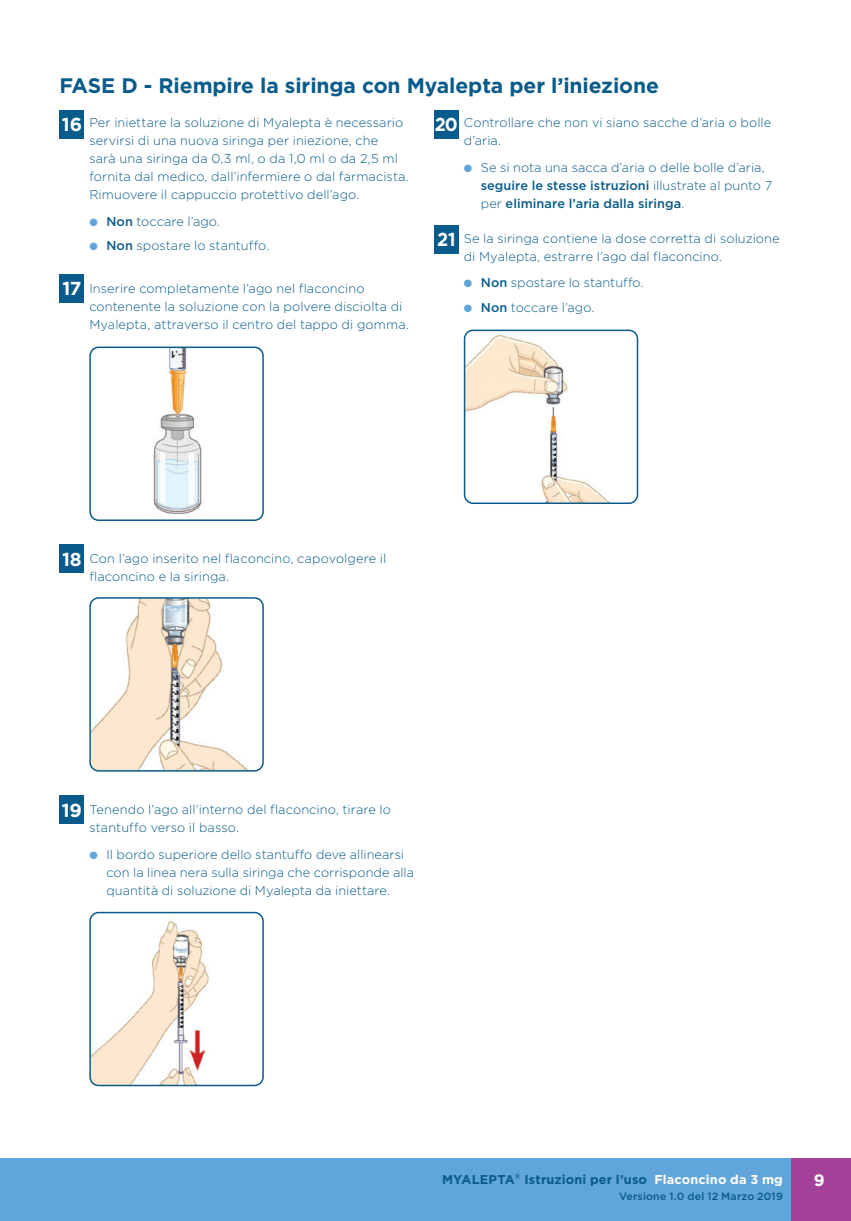
<style>
.page{position:relative;width:851px;height:1221px;background:#fff}
.page>*{position:absolute;margin:0;border:0;box-sizing:border-box;transform-origin:0 0}
.Subhead{font:700 21px "Gotham";letter-spacing:-.005em;color:#085b8b}
.t1{font:700 18.75px "Gotham";letter-spacing:-.005em;color:#fff}
.t2{font:700 18.75px "Gotham";letter-spacing:-.005em;color:#fff;scale:.95 1}
.t3{font:700 16.5px "Gotham";color:#fff}
.t4{font:300 12.75px/18px "Gotham";letter-spacing:.005em;color:#085b8b}
.t5{font:700 12.75px "Gotham";letter-spacing:.015em;color:#085b8b}
.t6{font:500 10.5px "Gotham";letter-spacing:.02em;color:#085b8b}
.s1{color:#61a6da}
.s2{font-weight:500}
.s3{color:#fff}
</style>
<div class="page">
<div style="left:0;top:1158px;width:850px;height:62px;background:#61a6da"></div>
<div style="left:791px;top:1158px;width:59px;height:62px;background:#a34198"></div>
<img style="left:92px;top:914px;width:171px;height:171px">
<div style="left:89px;top:911px;width:175px;height:175px;border:2px solid #085b8b;border-radius:9px"></div>
<div style="left:60px;top:110px;width:24px;height:29px;background:#085b8b"></div>
<div style="left:60px;top:274px;width:24px;height:28px;background:#085b8b"></div>
<div style="left:60px;top:544px;width:24px;height:29px;background:#085b8b"></div>
<div style="left:60px;top:795px;width:24px;height:29px;background:#085b8b"></div>
<div style="left:434px;top:110px;width:24px;height:29px;background:#085b8b"></div>
<div style="left:434px;top:225px;width:24px;height:29px;background:#085b8b"></div>
<img style="left:92px;top:349px;width:169px;height:169px">
<div style="left:89px;top:346px;width:175px;height:175px;border:2px solid #085b8b;border-radius:9px"></div>
<img style="left:90px;top:600px;width:173px;height:170px">
<div style="left:89px;top:597px;width:175px;height:174px;border:2px solid #085b8b;border-radius:9px"></div>
<img style="left:466px;top:332px;width:171px;height:171px">
<div style="left:463px;top:329px;width:175px;height:175px;border:2px solid #085b8b;border-radius:9px"></div>
<p class="Subhead" style="left:60px;top:73px;width:601px">FASE D - Riempire la siringa con Myalepta per l’iniezione</p>
<p class="t1" style="left:62px;top:114px;width:22px">16</p>
<p class="t2" style="left:435px;top:114px;width:26px">20</p>
<p class="t4" style="left:89px;top:114px;width:321px">Per iniettare la soluzione di Myalepta è necessario servirsi di una nuova siringa per iniezione, che<br>sarà una siringa da 0,3 ml, o da 1,0 ml o da 2,5 ml fornita dal medico, dall’infermiere o dal farmacista.<br>Rimuovere il cappuccio protettivo dell’ago.</p>
<p class="t4" style="left:89px;top:212px;width:132px"><span class="s1">●</span> <span class="s2">Non</span> toccare l’ago.</p>
<p class="t4" style="left:89px;top:237px;width:181px"><span class="s1">●</span> <span class="s2">Non</span> spostare lo stantuffo.</p>
<p class="t4" style="left:463px;top:114px;width:309px">Controllare che non vi siano sacche d’aria o bolle d’aria.</p>
<p class="t4" style="left:480px;top:158px;width:293px;text-indent:-17px"><span class="s1">●</span> Se si nota una sacca d’aria o delle bolle d’aria, <span class="s2">seguire le stesse istruzioni</span> illustrate al punto 7 per <span class="s2">eliminare l’aria dalla siringa</span>.</p>
<p class="t4" style="left:463px;top:229px;width:317px">Se la siringa contiene la dose corretta di soluzione di Myalepta, estrarre l’ago dal flaconcino.</p>
<p class="t4" style="left:463px;top:273px;width:181px"><span class="s1">●</span> <span class="s2">Non</span> spostare lo stantuffo.</p>
<p class="t4" style="left:463px;top:298px;width:132px"><span class="s1">●</span> <span class="s2">Non</span> toccare l’ago.</p>
<p class="t2" style="left:437px;top:229px;width:21px">21</p>
<p class="t1" style="left:62px;top:277px;width:21px">17</p>
<p class="t4" style="left:89px;top:279px;width:321px">Inserire completamente l’ago nel flaconcino contenente la soluzione con la polvere disciolta di<br>Myalepta, attraverso il centro del tappo di gomma.</p>
<p class="t1" style="left:62px;top:548px;width:21px">18</p>
<p class="t4" style="left:89px;top:549px;width:298px">Con l’ago inserito nel flaconcino, capovolgere il flaconcino e la siringa.</p>
<p class="t1" style="left:62px;top:799px;width:22px">19</p>
<p class="t4" style="left:89px;top:800px;width:303px">Tenendo l’ago all’interno del flaconcino, tirare lo stantuffo verso il basso.</p>
<p class="t4" style="left:106px;top:844px;width:309px;text-indent:-17px"><span class="s1">●</span> Il bordo superiore dello stantuffo deve allinearsi con la linea nera sulla siringa che corrisponde alla quantità di soluzione di Myalepta da iniettare.</p>
<p class="t5" style="left:442px;top:1171px;width:342px">MYALEPTA<sup>®</sup> Istruzioni per l’uso <span class="s3">Flaconcino da 3 mg</span></p>
<p class="t3" style="left:813px;top:1170px;width:12px">9</p>
<p class="t6" style="left:619px;top:1189px;width:165px">Versione 1.0 del 12 Marzo 2019</p>
</div>
